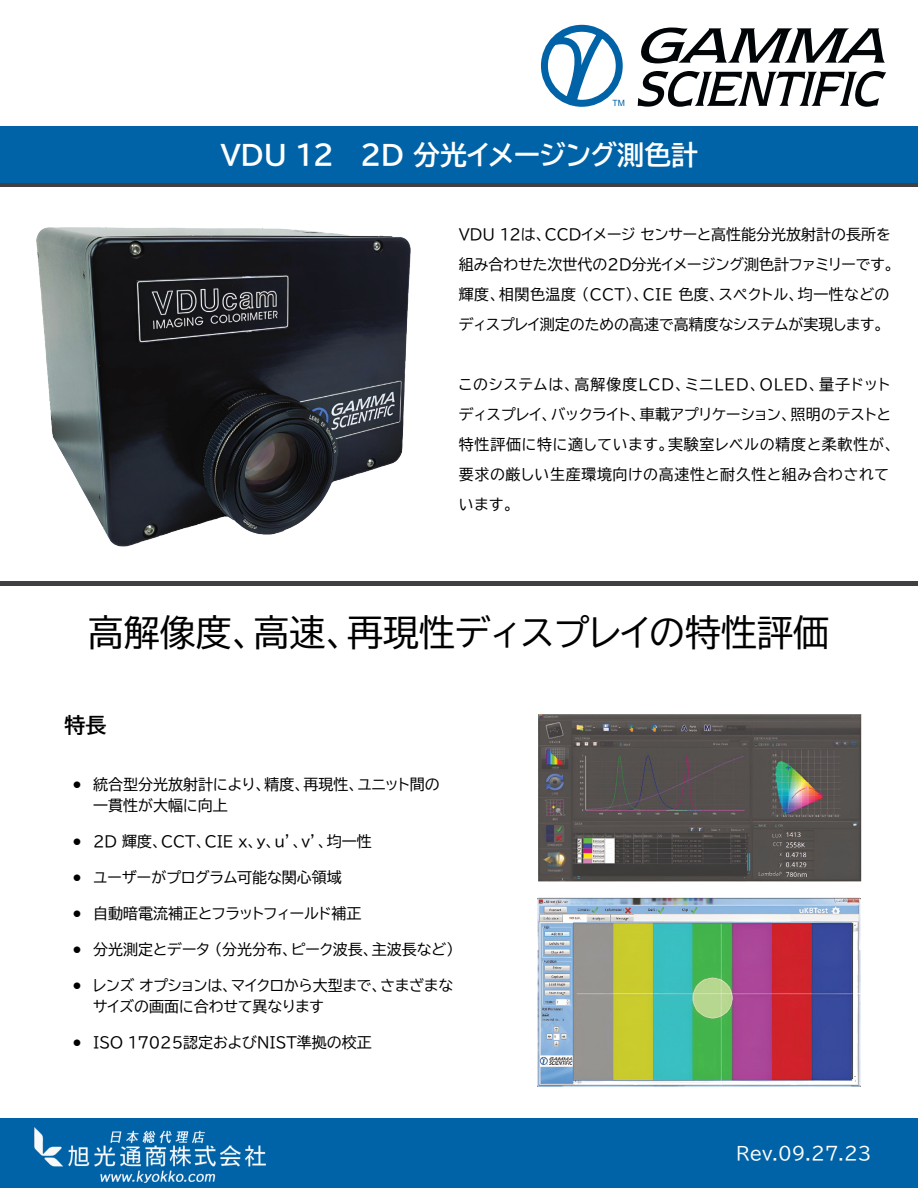
<style>
.page{position:relative;width:918px;height:1188px;background:#fff}
.page>*{position:absolute;margin:0;border:0;box-sizing:border-box;transform-origin:0 0}
.t1{font:36px "BIZ UDP Gothic";color:#000}
.t2{font:27px "BIZ UDP Gothic Bold";color:#fff}
.t3{font:21px "BIZ UDP Gothic Bold";color:#000}
.t4{font:18px "BIZ UDP Gothic";color:#fff}
.t5{font:15px/30px "BIZ UDP Gothic";color:#000}
.t6{font:15px/30px "BIZ UDP Gothic";letter-spacing:.04em;color:#000}
.t7{font:8.55px "Arial";color:#0063a7}
.s1{font-size:30px}
</style>
<div class="page">
<div style="left:0;top:182px;width:918px;height:5px;background:#403f41"></div>
<div style="left:0;top:126px;width:918px;height:56px;background:#0063a7"></div>
<div style="left:0;top:1119px;width:918px;height:69px;background:#0063a7"></div>
<div style="left:0;top:581px;width:918px;height:5px;background:#403f41"></div>
<svg style="left:641px;top:28px;width:244px;height:35px"></svg>
<svg style="left:638px;top:71px;width:248px;height:36px"></svg>
<svg style="left:540px;top:24px;width:83px;height:83px"></svg>
<img style="left:35px;top:1128px;width:230px;height:54px">
<img style="left:36px;top:227px;width:375px;height:320px">
<img style="left:538px;top:715px;width:323px;height:371px">
<p class="t7" style="left:612px;top:99px;width:14px">TM</p>
<h2 class="t2" style="left:220px;top:141px;width:479px">VDU 12 2D 分光イメージング測色計</h2>
<p class="t5" style="left:459px;top:220px;width:436px">VDU 12は、CCDイメージセンサーと高性能分光放射計の長所を組み合わせた次世代の2D分光イメージング測色計ファミリーです。輝度、相関色温度 (CCT)、CIE 色度、スペクトル、均一性などのディスプレイ測定のための高速で高精度なシステムが実現します。</p>
<p class="t6" style="left:459px;top:370px;width:437px">このシステムは、高解像度LCD、ミニLED、OLED、量子ドットディスプレイ、バックライト、車載アプリケーション、照明のテストと特性評価に特に適しています。実験室レベルの精度と柔軟性が、要求の厳しい生産環境向けの高速性と耐久性と組み合わされています。</p>
<h1 class="t1" style="left:88px;top:614px;width:743px">高解像度、高速、再現性ディスプレイの特性評価</h1>
<h3 class="t3" style="left:65px;top:714px;width:44px">特長</h3>
<p class="t5" style="left:93px;top:774px;width:348px;line-height:21px;text-indent:-22px"><span class="s1">•</span> 統合型分光放射計により、精度、再現性、ユニット間の一貫性が大幅に向上</p>
<p class="t5" style="left:71px;top:826px;width:303px"><span class="s1">•</span> 2D 輝度、CCT、CIE x、y、u’、v’、均一性</p>
<p class="t5" style="left:71px;top:862px;width:273px"><span class="s1">•</span> ユーザーがプログラム可能な関心領域</p>
<p class="t5" style="left:71px;top:898px;width:292px"><span class="s1">•</span> 自動暗電流補正とフラットフィールド補正</p>
<p class="t5" style="left:71px;top:934px;width:385px"><span class="s1">•</span> 分光測定とデータ (分光分布、ピーク波長、主波長など)</p>
<p class="t5" style="left:93px;top:975px;width:361px;line-height:21px;text-indent:-22px"><span class="s1">•</span> レンズオプションは、マイクロから大型まで、さまざまなサイズの画面に合わせて異なります</p>
<p class="t5" style="left:71px;top:1027px;width:303px"><span class="s1">•</span> ISO 17025認定およびNIST準拠の校正</p>
<p class="t4" style="left:736px;top:1144px;width:137px">Rev.09.27.23</p>
</div>
